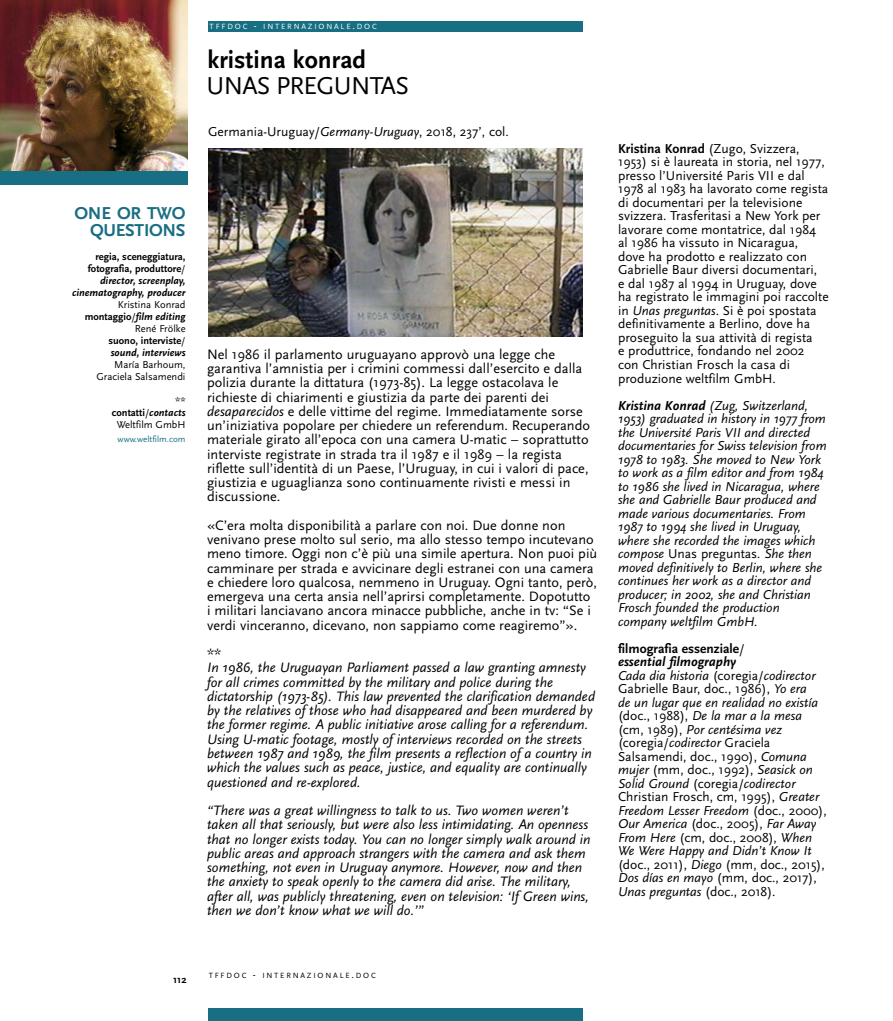
<style>
.page{position:relative;width:893px;height:1021px;background:#fff}
.page>*{position:absolute;margin:0;border:0;box-sizing:border-box;transform-origin:0 0}
.t1{font:700 25.5px "Scala Sans";color:#000}
.t2{font:25.5px "Scala Sans";letter-spacing:-.03em;color:#000}
.t3{font:700 18px/17.2px "Scala Sans";letter-spacing:-.015em;color:#186e82;text-align:right}
.t4{font:14.25px/14.2px "Scala Sans";color:#000}
.t5{font:italic 14.25px/14.2px "Scala Sans";color:#000}
.t6{font:italic 13.5px/13.5px "Scala Sans";color:#000}
.t7{font:13.5px/13.5px "Scala Sans";color:#000}
.t8{font:italic 700 10.5px/12px "Scala Sans";color:#000;text-align:right}
.t9{font:10.5px/12px "Scala Sans";color:#000;text-align:right}
.t10{font:700 10.5px "Scala Sans";color:#000}
.t11{font:9px "Scala Sans";color:#186e82}
.t12{font:7.8px "Scala Sans";letter-spacing:.23em;color:#000}
.t13{font:7.8px "Scala Sans";letter-spacing:.23em;color:#fff}
.s1{font-size:10.5px}
.s2{font-style:italic}
.s3{font-style:normal}
.s4{font-weight:400;font-style:normal}
.s5{font-weight:700}
.s6{font-weight:700;font-style:italic}
.s7{font-weight:700;font-style:normal}
</style>
<div class="page">
<img style="left:208px;top:148px;width:375px;height:189px">
<div style="left:0;top:171px;width:187px;height:14px;background:#186e82"></div>
<div style="left:208px;top:21px;width:375px;height:11px;background:#186e82"></div>
<div style="left:208px;top:1008px;width:375px;height:12px;background:#186e82"></div>
<img style="left:0;top:0;width:187px;height:171px">
<p class="t13" style="left:210px;top:23px;width:169px">TFFDOC <span class="s1">-</span> INTERNAZIONALE<span class="s1">.</span>DOC</p>
<h1 class="t1" style="left:207px;top:49px;width:160px">kristina konrad</h1>
<h1 class="t2" style="left:207px;top:75px;width:204px">UNAS PREGUNTAS</h1>
<p class="t7" style="left:208px;top:126px;width:302px">Germania-Uruguay/<span class="s2">Germany-Uruguay</span>, 2018, 237’, col.</p>
<h2 class="t3" style="left:75px;top:206px;width:113px">ONE OR TWO<br>QUESTIONS</h2>
<p class="t8" style="left:72px;top:251px;width:115px"><span class="s3">regia, sceneggiatura, fotografia, produttore</span><span class="s4">/ </span>director, screenplay, cinematography, producer</p>
<p class="t8" style="left:85px;top:299px;width:102px"><span class="s4">Kristina Konrad </span><span class="s3">montaggio</span><span class="s4">/</span>film editing<br><span class="s4">René Frölke<br></span><span class="s3">suono, interviste</span><span class="s4">/ </span>sound, interviews</p>
<p class="t9" style="left:96px;top:359px;width:91px">María Barhoum,<br>Graciela Salsamendi</p>
<p class="t9" style="left:112px;top:395px;width:75px">** <span class="s5">contatti</span>/<span class="s6">contacts<br></span>Weltfilm GmbH</p>
<p class="t11" style="left:118px;top:435px;width:69px">www.weltfilm.com</p>
<p class="t4" style="left:207px;top:348px;width:384px">Nel 1986 il parlamento uruguayano approvò una legge che garantiva l’amnistia per i crimini commessi dall’esercito e dalla polizia durante la dittatura (1973-85). La legge ostacolava le richieste di chiarimenti e giustizia da parte dei parenti dei <span class="s2">desaparecidos</span> e delle vittime del regime. Immediatamente sorse un’iniziativa popolare per chiedere un referendum. Recuperando materiale girato all’epoca con una camera U-matic – soprattutto interviste registrate in strada tra il 1987 e il 1989 – la regista riflette sull’identità di un Paese, l’Uruguay, in cui i valori di pace, giustizia e uguaglianza sono continuamente rivisti e messi in discussione.</p>
<p class="t4" style="left:207px;top:519px;width:392px">«C’era molta disponibilità a parlare con noi. Due donne non venivano prese molto sul serio, ma allo stesso tempo incutevano meno timore. Oggi non c’è più una simile apertura. Non puoi più camminare per strada e avvicinare degli estranei con una camera e chiedere loro qualcosa, nemmeno in Uruguay. Ogni tanto, però, emergeva una certa ansia nell’aprirsi completamente. Dopotutto i militari lanciavano ancora minacce pubbliche, anche in tv: “Se i verdi vinceranno, dicevano, non sappiamo come reagiremo”».</p>
<p class="t4" style="left:207px;top:647px;width:16px">**</p>
<p class="t5" style="left:207px;top:662px;width:389px">In 1986, the Uruguayan Parliament passed a law granting amnesty for all crimes committed by the military and police during the dictatorship (1973-85). This law prevented the clarification demanded by the relatives of those who had disappeared and been murdered by the former regime. A public initiative arose calling for a referendum.<br>Using U-matic footage, mostly of interviews recorded on the streets between 1987 and 1989, the film presents a reflection of a country in which the values such as peace, justice, and equality are continually questioned and re-explored.</p>
<p class="t5" style="left:207px;top:804px;width:385px">“There was a great willingness to talk to us. Two women weren’t taken all that seriously, but were also less intimidating. An openness that no longer exists today. You can no longer simply walk around in public areas and approach strangers with the camera and ask them something, not even in Uruguay anymore. However, now and then the anxiety to speak openly to the camera did arise. The military, after all, was publicly threatening, even on television: ‘If Green wins, then we don’t know what we will do.’”</p>
<p class="t7" style="left:618px;top:143px;width:212px"><span class="s5">Kristina Konrad</span> (Zugo, Svizzera, 1953) si è laureata in storia, nel 1977, presso l’Université Paris VII e dal 1978 al 1983 ha lavorato come regista di documentari per la televisione svizzera. Trasferitasi a New York per lavorare come montatrice, dal 1984 al 1986 ha vissuto in Nicaragua,<br>dove ha prodotto e realizzato con Gabrielle Baur diversi documentari,<br>e dal 1987 al 1994 in Uruguay, dove ha registrato le immagini poi raccolte in <span class="s2">Unas preguntas</span>. Si è poi spostata definitivamente a Berlino, dove ha proseguito la sua attività di regista<br>e produttrice, fondando nel 2002<br>con Christian Frosch la casa di produzione weltfilm GmbH.</p>
<p class="t6" style="left:618px;top:399px;width:210px"><span class="s5">Kristina Konrad</span> (Zug, Switzerland, 1953) graduated in history in 1977 from the Université Paris VII and directed documentaries for Swiss television from 1978 to 1983. She moved to New York to work as a film editor and from 1984 to 1986 she lived in Nicaragua, where she and Gabrielle Baur produced and made various documentaries. From 1987 to 1994 she lived in Uruguay, where she recorded the images which compose <span class="s3">Unas preguntas</span>. She then moved definitively to Berlin, where she continues her work as a director and producer; in 2002, she and Christian Frosch founded the production company weltfilm GmbH.</p>
<p class="t6" style="left:618px;top:642px;width:210px"><span class="s7">filmografia essenziale</span><span class="s3">/<br></span><span class="s5">essential filmography<br></span>Cada dia historia <span class="s3">(coregia/</span>codirector <span class="s3">Gabrielle Baur, doc., 1986),</span> Yo era<br>de un lugar que en realidad no existía <span class="s3">(doc., 1988),</span> De la mar a la mesa <span class="s3">(cm, 1989),</span> Por centésima vez <span class="s3">(coregia/</span>codirector <span class="s3">Graciela Salsamendi, doc., 1990),</span> Comuna mujer <span class="s3">(mm, doc., 1992),</span> Seasick on Solid Ground <span class="s3">(coregia/</span>codirector <span class="s3">Christian Frosch, cm, 1995),</span> Greater Freedom Lesser Freedom <span class="s3">(doc., 2000), </span>Our America <span class="s3">(doc., 2005),</span> Far Away From Here <span class="s3">(cm, doc., 2008),</span> When We Were Happy and Didn’t Know It <span class="s3">(doc., 2011),</span> Diego <span class="s3">(mm, doc., 2015), </span>Dos días en mayo <span class="s3">(mm, doc., 2017), </span>Unas preguntas <span class="s3">(doc., 2018).</span></p>
<p class="t10" style="left:173px;top:974px;width:15px">112</p>
<p class="t12" style="left:209px;top:972px;width:169px">TFFDOC <span class="s1">-</span> INTERNAZIONALE<span class="s1">.</span>DOC</p>
</div>
